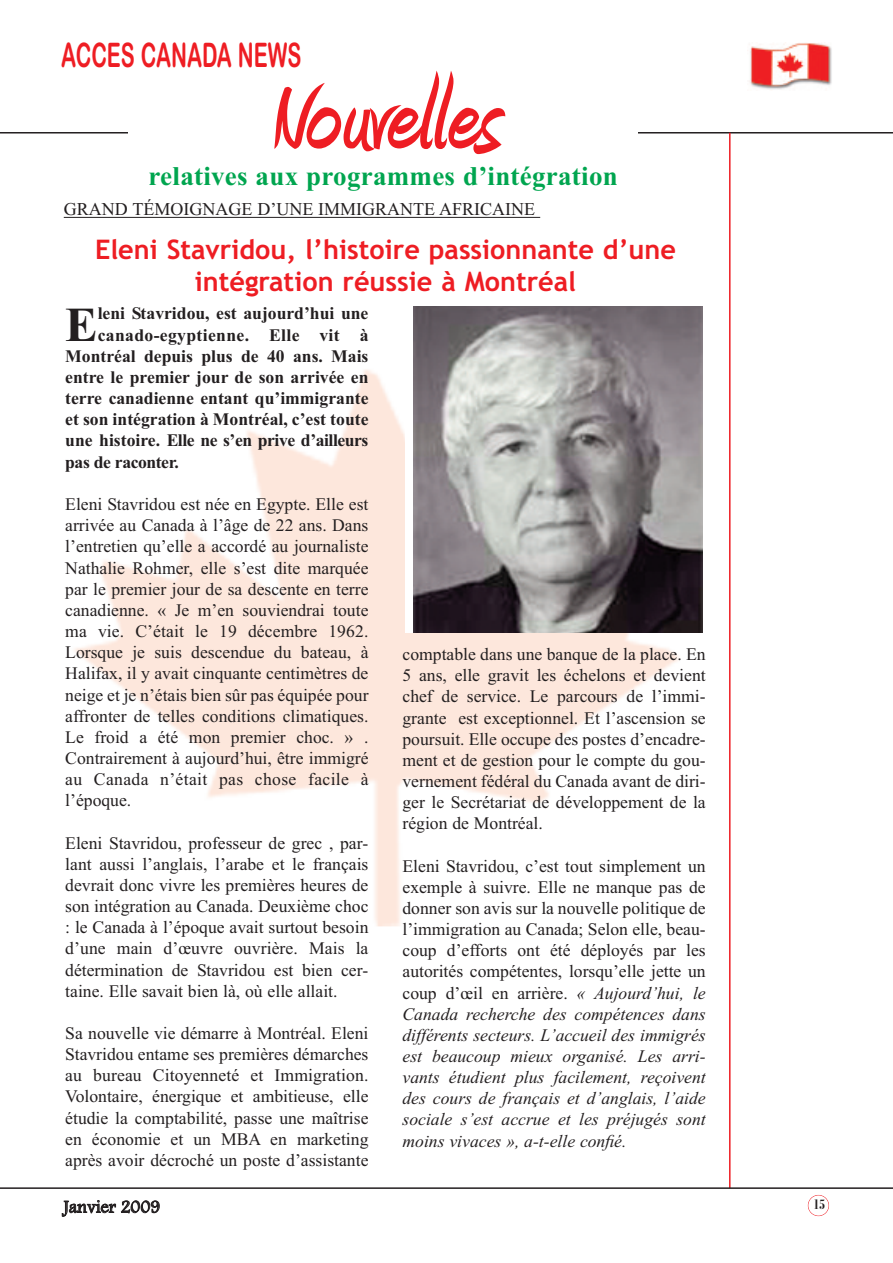
<style>
.page{position:relative;width:893px;height:1263px;background:#fff}
.page>*{position:absolute;margin:0;border:0;box-sizing:border-box;transform-origin:0 0}
.t1{font:700 120px "Amienne";color:#ee1d23}
.t2{font:700 48.75px "Times New Roman";color:#231f20}
.t3{font:33.9px "Arial Rounded MT Bold";color:#ee1d23;scale:.62 1}
.t4{font:700 27px/32.4px "Trebuchet MS";color:#ee1d23;text-align:center}
.t5{font:700 27px "Times New Roman";letter-spacing:.01em;color:#00a54f}
.t6{font:18px "Times New Roman";color:#231f20}
.t7{font:18px "Footlight MT Light";color:#231f20}
.t8{font:17.7px/21.1px "Times New Roman";color:#231f20;text-align:justify}
.t9{font:italic 17.7px/21.1px "Times New Roman";color:#231f20;text-align:justify}
.t10{font:700 17.7px "Times New Roman";color:#231f20}
.t11{font:700 17.7px "Times New Roman";letter-spacing:-.025em;color:#231f20}
.t12{font:700 17.7px "Times New Roman";letter-spacing:.02em;color:#231f20}
.t13{font:700 15px "Bodoni MT Condensed";color:#231f20}
.s1{font-style:normal}
</style>
<div class="page">
<img style="left:749px;top:43px;width:83px;height:47px">
<hr style="left:0;top:132px;width:893px;height:1px;background:#231f20">
<hr style="left:729px;top:133px;width:1px;height:1055px;background:#ee1d23">
<hr style="left:0;top:1187px;width:893px;height:2px;background:#231f20">
<div style="left:808px;top:1195px;width:21px;height:21px;border:1px solid #ee1d23;border-radius:50%"></div>
<img style="left:75px;top:306px;width:619px;height:621px">
<div style="left:128px;top:68px;width:510px;height:141px;background:#fff"></div>
<hr style="left:64px;top:217px;width:476px;height:1px;background:#231f20">
<svg style="left:405px;top:307px;width:298px;height:326px"></svg>
<img style="left:414px;top:307px;width:288px;height:326px">
<h3 class="t3" style="left:61px;top:36px;width:389px">ACCES CANADA NEWS</h3>
<h1 class="t1" style="left:267px;top:64px;width:233px">Nouvelles</h1>
<h3 class="t5" style="left:149px;top:160px;width:471px">relatives aux programmes d’intégration</h3>
<p class="t6" style="left:64px;top:199px;width:473px">GRAND TÉMOIGNAGE D’UNE IMMIGRANTE AFRICAINE</p>
<h3 class="t4" style="left:95px;top:233px;width:582px">Eleni Stavridou, l’histoire passionnante d’une intégration réussie à Montréal</h3>
<h2 class="t2" style="left:65px;top:295px;width:34px">E</h2>
<p class="t10" style="left:98px;top:303px;width:272px">leni Stavridou, est aujourd’hui une</p>
<p class="t12" style="left:98px;top:324px;width:272px">canado-egyptienne. Elle vit à</p>
<p class="t10" style="left:65px;top:345px;width:305px">Montréal depuis plus de 40 ans. Mais</p>
<p class="t10" style="left:65px;top:366px;width:305px">entre le premier jour de son arrivée en</p>
<p class="t10" style="left:65px;top:388px;width:305px">terre canadienne entant qu’immigrante</p>
<p class="t10" style="left:65px;top:409px;width:305px">et son intégration à Montréal, c’est toute</p>
<p class="t11" style="left:65px;top:430px;width:305px">une histoire. Elle ne s’en prive d’ailleurs</p>
<p class="t11" style="left:65px;top:451px;width:115px">pas de raconter.</p>
<p class="t8" style="left:65px;top:493px;width:305px">Eleni Stavridou est née en Egypte. Elle est arrivée au Canada à l’âge de 22 ans. Dans l’entretien qu’elle a accordé au journaliste Nathalie Rohmer, elle s’est dite marquée par le premier jour de sa descente en terre canadienne. « Je m’en souviendrai toute ma vie. C’était le 19 décembre 1962.<br>Lorsque je suis descendue du bateau, à Halifax, il y avait cinquante centimètres de neige et je n’étais bien sûr pas équipée pour affronter de telles conditions climatiques.<br>Le froid a été mon premier choc. » .<br>Contrairement à aujourd’hui, être immigré au Canada n’était pas chose facile à l’époque.</p>
<p class="t8" style="left:65px;top:832px;width:305px">Eleni Stavridou, professeur de grec , par&shy;lant aussi l’anglais, l’arabe et le français devrait donc vivre les premières heures de son intégration au Canada. Deuxième choc : le Canada à l’époque avait surtout besoin d’une main d’œuvre ouvrière. Mais la détermination de Stavridou est bien cer&shy;taine. Elle savait bien là, où elle allait.</p>
<p class="t8" style="left:65px;top:1022px;width:305px">Sa nouvelle vie démarre à Montréal. Eleni Stavridou entame ses premières démarches au bureau Citoyenneté et Immigration.<br>Volontaire, énergique et ambitieuse, elle étudie la comptabilité, passe une maîtrise en économie et un MBA en marketing après avoir décroché un poste d’assistante</p>
<p class="t8" style="left:402px;top:643px;width:305px">comptable dans une banque de la place. En 5 ans, elle gravit les échelons et devient chef de service. Le parcours de l’immi&shy;grante est exceptionnel. Et l’ascension se poursuit. Elle occupe des postes d’encadre&shy;ment et de gestion pour le compte du gou&shy;vernement fédéral du Canada avant de diri&shy;ger le Secrétariat de développement de la région de Montréal.</p>
<p class="t9" style="left:402px;top:855px;width:305px"><span class="s1">Eleni Stavridou, c’est tout simplement un exemple à suivre. Elle ne manque pas de donner son avis sur la nouvelle politique de l’immigration au Canada; Selon elle, beau&shy;coup d’efforts ont été déployés par les autorités compétentes, lorsqu’elle jette un coup d’œil en arrière.</span> « Aujourd’hui, le Canada recherche des compétences dans différents secteurs. L’accueil des immigrés est beaucoup mieux organisé. Les arri&shy;vants étudient plus facilement, reçoivent des cours de français et d’anglais, l’aide sociale s’est accrue et les préjugés sont moins vivaces », a-t-elle confié.</p>
<p class="t7" style="left:64px;top:1196px;width:98px">Janvier 2009</p>
<p class="t13" style="left:813px;top:1195px;width:13px">15</p>
</div>
